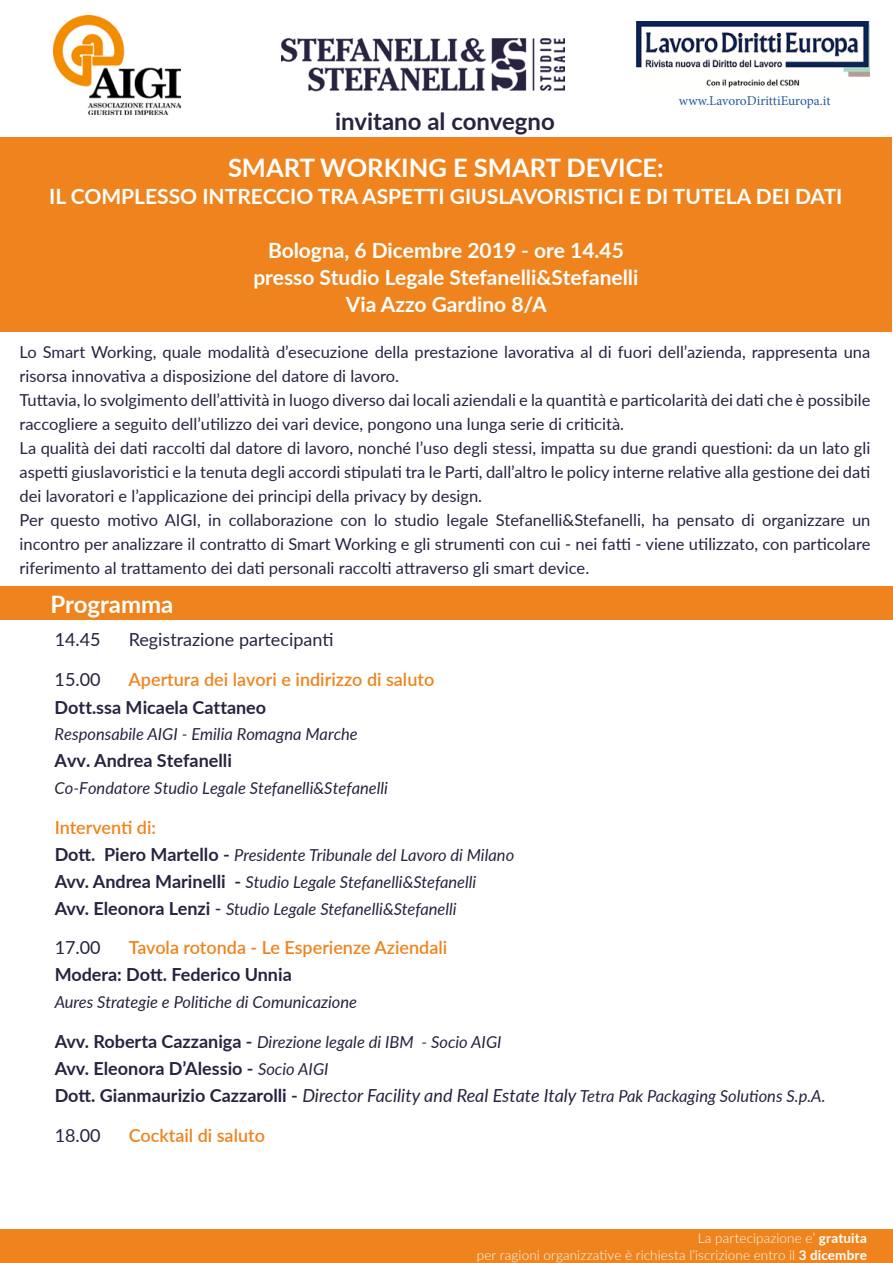
<style>
.page{position:relative;width:893px;height:1263px;background:#fff}
.page>*{position:absolute;margin:0;border:0;box-sizing:border-box;transform-origin:0 0}
.t1{font:700 25.5px "Lato";color:#fff}
.t2{font:700 24px "Lato";color:#29233f}
.t3{font:700 24px "Lato";color:#fff}
.t4{font:700 21px/27px "Lato";color:#fff;text-align:center}
.t5{font:700 18px/27px "Lato";color:#29233f}
.t6{font:600 18px "Lato";color:#ee841e}
.t7{font:18px "Lato";color:#29233f}
.t8{font:700 18px "Lato";color:#29223e}
.t9{font:600 18px "Lato";letter-spacing:-.005em;color:#ef841e}
.t10{font:16.5px/24px "Lato";color:#29233f}
.t11{font:italic 16.5px/27px "Lato";color:#29233f}
.t12{font:italic 16.5px "Lato";color:#29223e}
.t13{font:300 13.5px/16.2px "Lato";letter-spacing:.01em;color:#fff;text-align:right}
.t14{font:13.5px "Minion Pro";color:#275b9b}
.s1{font-weight:700;font-style:normal;font-size:18px}
.s2{font-style:normal;font-size:18px}
.s3{font-weight:400;font-style:italic;font-size:16.5px}
.s4{font-weight:400;font-style:italic}
.s5{font-weight:700}
</style>
<div class="page">
<div style="left:0;top:137px;width:892px;height:195px;background:#ef841e"></div>
<div style="left:0;top:587px;width:892px;height:33px;background:#ef841e"></div>
<div style="left:0;top:1229px;width:892px;height:34px;background:#ef841e"></div>
<img style="left:53px;top:16px;width:128px;height:99px">
<img style="left:281px;top:38px;width:283px;height:54px">
<img style="left:637px;top:21px;width:232px;height:67px">
<h2 class="t2" style="left:335px;top:104px;width:221px">invitano al convegno</h2>
<p class="t14" style="left:679px;top:91px;width:153px">www.LavoroDirittiEuropa.it</p>
<h1 class="t1" style="left:228px;top:149px;width:437px">SMART WORKING E SMART DEVICE:</h1>
<p class="t4" style="left:49px;top:182px;width:795px">IL COMPLESSO INTRECCIO TRA ASPETTI GIUSLAVORISTICI E DI TUTELA DEI DATI</p>
<p class="t4" style="left:253px;top:236px;width:387px">Bologna, 6 Dicembre 2019 - ore 14.45 presso Studio Legale Stefanelli&amp;Stefanelli<br>Via Azzo Gardino 8/A</p>
<p class="t10" style="left:20px;top:339px;width:852px">Lo Smart Working, quale modalità d’esecuzione della prestazione lavorativa al di fuori dell’azienda, rappresenta una risorsa innovativa a disposizione del datore di lavoro.<br>Tuttavia, lo svolgimento dell’attività in luogo diverso dai locali aziendali e la quantità e particolarità dei dati che è possibile raccogliere a seguito dell’utilizzo dei vari device, pongono una lunga serie di criticità.<br>La qualità dei dati raccolti dal datore di lavoro, nonché l’uso degli stessi, impatta su due grandi questioni: da un lato gli aspetti giuslavoristici e la tenuta degli accordi stipulati tra le Parti, dall’altro le policy interne relative alla gestione dei dati dei lavoratori e l’applicazione dei principi della privacy by design.<br>Per questo motivo AIGI, in collaborazione con lo studio legale Stefanelli&amp;Stefanelli, ha pensato di organizzare un incontro per analizzare il contratto di Smart Working e gli strumenti con cui - nei fatti - viene utilizzato, con particolare riferimento al trattamento dei dati personali raccolti attraverso gli smart device.</p>
<h2 class="t3" style="left:50px;top:587px;width:124px">Programma</h2>
<p class="t7" style="left:55px;top:626px;width:48px">14.45</p>
<p class="t7" style="left:129px;top:626px;width:206px">Registrazione partecipanti</p>
<p class="t7" style="left:55px;top:666px;width:48px">15.00</p>
<p class="t6" style="left:129px;top:666px;width:307px">Apertura dei lavori e indirizzo di saluto</p>
<p class="t5" style="left:55px;top:693px;width:213px">Dott.ssa Micaela Cattaneo</p>
<p class="t11" style="left:55px;top:720px;width:305px">Responsabile AIGI - Emilia Romagna Marche</p>
<p class="t5" style="left:55px;top:746px;width:179px">Avv. Andrea Stefanelli</p>
<p class="t11" style="left:55px;top:773px;width:335px">Co-Fondatore Studio Legale Stefanelli&amp;Stefanelli</p>
<p class="t9" style="left:55px;top:814px;width:103px">Interventi di:</p>
<p class="t11" style="left:55px;top:840px;width:461px"><span class="s1">Dott. Piero Martello -</span> Presidente Tribunale del Lavoro di Milano<br><span class="s1">Avv. Andrea Marinelli -</span> Studio Legale Stefanelli&amp;Stefanelli<br><span class="s1">Avv. Eleonora Lenzi</span> <span class="s2">-</span> Studio Legale Stefanelli&amp;Stefanelli</p>
<p class="t7" style="left:55px;top:935px;width:48px">17.00</p>
<p class="t6" style="left:129px;top:935px;width:320px">Tavola rotonda - Le Esperienze Aziendali</p>
<p class="t8" style="left:55px;top:961px;width:239px">Modera: Dott. Federico Unnia</p>
<p class="t12" style="left:55px;top:990px;width:304px">Aures Strategie e Politiche di Comunicazione</p>
<p class="t11" style="left:55px;top:1028px;width:448px"><span class="s1">Avv. Roberta Cazzaniga -</span> Direzione legale di IBM - Socio AIGI</p>
<p class="t5" style="left:55px;top:1054px;width:772px">Avv. Eleonora D’Alessio - <span class="s3">Socio AIGI<br></span>Dott. Gianmaurizio Cazzarolli - <span class="s4">Director Facility and Real Estate Italy</span> <span class="s3">Tetra Pak Packaging Solutions S.p.A.</span></p>
<p class="t7" style="left:55px;top:1122px;width:48px">18.00</p>
<p class="t6" style="left:129px;top:1122px;width:138px">Cocktail di saluto</p>
<p class="t13" style="left:477px;top:1230px;width:392px">La partecipazione e’ <span class="s5">gratuita<br></span>per ragioni organizzative è richiesta l’iscrizione entro il <span class="s5">3 dicembre</span></p>
</div>
